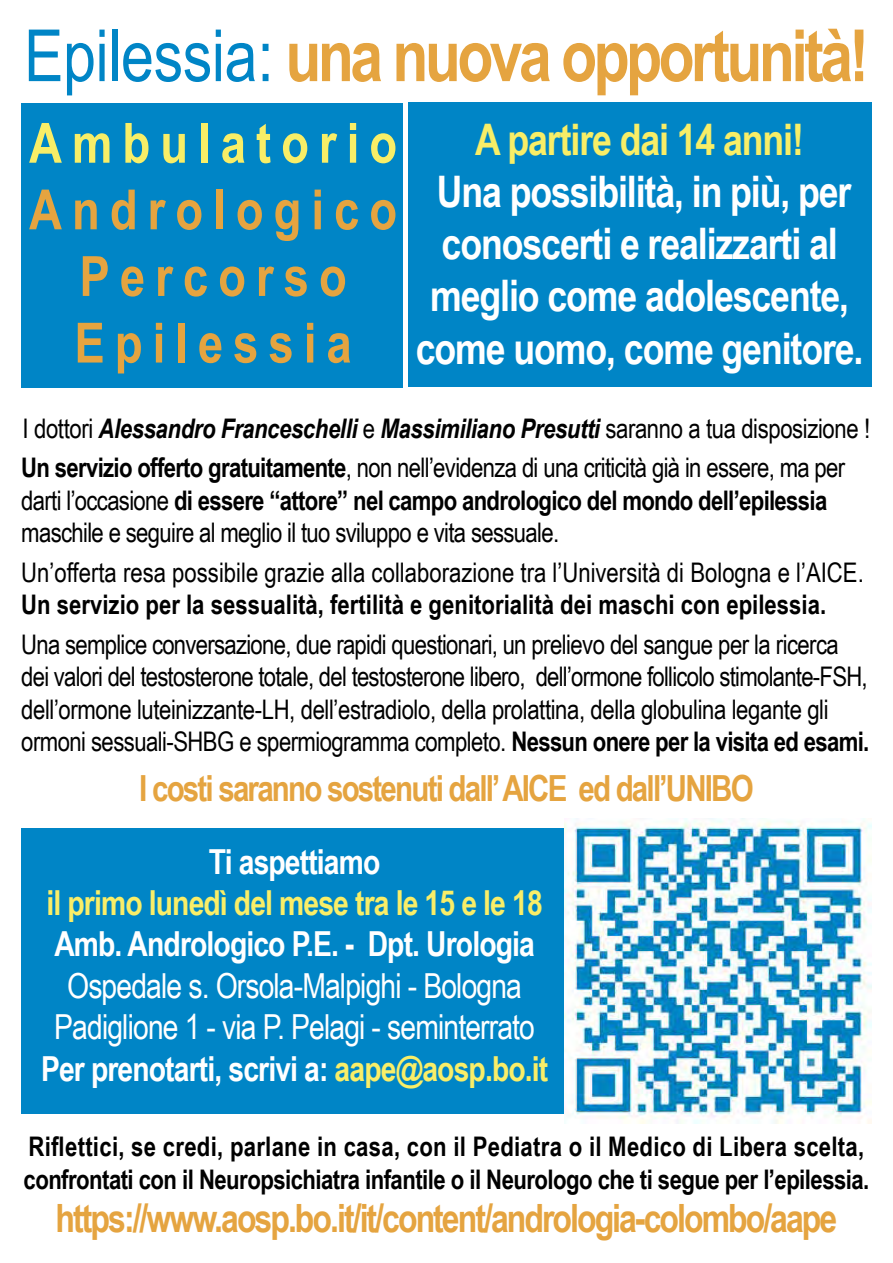
<style>
.page{position:relative;width:893px;height:1263px;background:#fff}
.page>*{position:absolute;margin:0;border:0;box-sizing:border-box;transform-origin:0 0}
.t1{font:700 72px "Arial Narrow";letter-spacing:-.05em;color:#e5a440}
.t2{font:700 55.5px/66.6px "Arial Narrow";letter-spacing:.18em;color:#e5a440;text-align:center}
.t3{font:700 55.5px "Arial Narrow";letter-spacing:.18em;color:#f8ee67}
.t4{font:700 43.5px/52.2px "Arial Narrow";letter-spacing:-.025em;color:#fff;text-align:center}
.t5{font:700 43.5px "Arial Narrow";letter-spacing:-.025em;color:#f8ee67}
.t6{font:700 39px "Arial Narrow";letter-spacing:-.05em;color:#e5a440}
.t7{font:700 36px "Arial Narrow";letter-spacing:-.05em;color:#e5a440}
.t8{font:34.5px/41.4px "Arial Narrow";letter-spacing:-.025em;color:#fff;text-align:center}
.t9{font:700 34.5px "Arial Narrow";letter-spacing:-.025em;color:#fff}
.t10{font:700 34.5px "Arial Narrow";letter-spacing:-.025em;color:#f9ee68}
.t11{font:27px/32.4px "Arial Narrow";letter-spacing:-.02em;color:#000}
.t12{font:700 27px/32.4px "Arial Narrow";letter-spacing:-.02em;color:#000}
.t13{font:27px "Arial Narrow";color:#000}
.t14{font:700 27px "Arial Narrow";color:#000}
.s1{font-weight:400;color:#0085c6}
.s2{font-weight:700;font-style:italic}
.s3{font-weight:700}
.s4{font-weight:700;color:#f9ee68}
</style>
<div class="page">
<div style="left:408px;top:103px;width:464px;height:284px;background:#0085c6"></div>
<div style="left:21px;top:828px;width:546px;height:286px;background:#0085c6"></div>
<img style="left:564px;top:818px;width:307px;height:306px">
<div style="left:21px;top:103px;width:382px;height:284px;background:#0085c6"></div>
<h1 class="t1" style="left:24px;top:1px;width:846px"><span class="s1">Epilessia:</span> una nuova opportunità!</h1>
<h2 class="t3" style="left:29px;top:101px;width:369px">Ambulatorio</h2>
<h2 class="t2" style="left:29px;top:174px;width:369px">Andrologico<br>Percorso<br>Epilessia</h2>
<h3 class="t5" style="left:475px;top:106px;width:330px">A partire dai 14 anni!</h3>
<h3 class="t4" style="left:416px;top:163px;width:449px">Una possibilità, in più, per conoscerti e realizzarti al meglio come adolescente, come uomo, come genitore.</h3>
<p class="t11" style="left:21px;top:407px;width:850px;line-height:39.6px">I dottori <span class="s2">Alessandro Franceschelli</span> e <span class="s2">Massimiliano Presutti</span> saranno a tua disposizione !<br><span class="s3">Un servizio offerto gratuitamente</span>, non nell’evidenza di una criticità già in essere, ma per</p>
<p class="t11" style="left:21px;top:483px;width:808px">darti l’occasione <span class="s3">di essere “attore” nel campo andrologico del mondo dell’epilessia </span>maschile e seguire al meglio il tuo sviluppo e vita sessuale.</p>
<p class="t13" style="left:21px;top:552px;width:844px">Un’offerta resa possibile grazie alla collaborazione tra l’Università di Bologna e l’AICE.</p>
<p class="t14" style="left:21px;top:584px;width:806px">Un servizio per la sessualità, fertilità e genitorialità dei maschi con epilessia.</p>
<p class="t11" style="left:21px;top:627px;width:849px">Una semplice conversazione, due rapidi questionari, un prelievo del sangue per la ricerca dei valori del testosterone totale, del testosterone libero, dell’ormone follicolo stimolante-FSH, dell’ormone luteinizzante-LH, dell’estradiolo, della prolattina, della globulina legante gli ormoni sessuali-SHBG e spermiogramma completo. <span class="s3">Nessun onere per la visita ed esami.</span></p>
<h3 class="t7" style="left:139px;top:761px;width:616px">I costi saranno sostenuti dall’AICE ed dall’UNIBO</h3>
<p class="t9" style="left:209px;top:835px;width:173px">Ti aspettiamo</p>
<p class="t10" style="left:47px;top:877px;width:498px">il primo lunedì del mese tra le 15 e le 18</p>
<p class="t9" style="left:54px;top:918px;width:482px">Amb. Andrologico P.E. - Dpt. Urologia</p>
<p class="t8" style="left:41px;top:964px;width:509px">Ospedale s. Orsola-Malpighi - Bologna<br>Padiglione 1 - via P. Pelagi - seminterrato<br><span class="s3">Per prenotarti, scrivi a:</span> <span class="s4">aape@aosp.bo.it</span></p>
<p class="t12" style="left:24px;top:1129px;width:847px">Riflettici, se credi, parlane in casa, con il Pediatra o il Medico di Libera scelta, confrontati con il Neuropsichiatra infantile o il Neurologo che ti segue per l’epilessia.</p>
<h3 class="t6" style="left:56px;top:1189px;width:783px">https://www.aosp.bo.it/it/content/andrologia-colombo/aape</h3>
</div>
